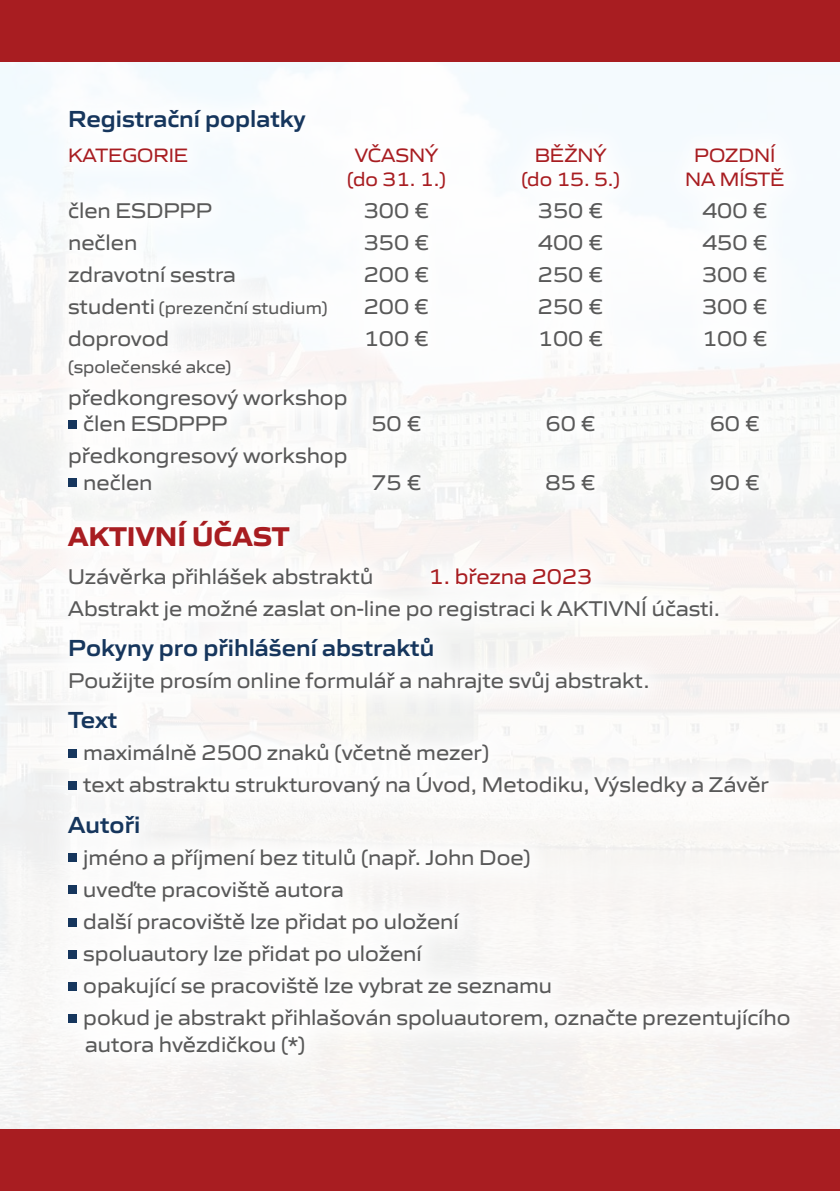
<style>
.page{position:relative;width:840px;height:1191px;background:#fff}
.page>*{position:absolute;margin:0;border:0;box-sizing:border-box;transform-origin:0 0}
.t1{font:700 28px "Gomme Sans";color:#a81d21}
.t2{font:600 24px "Gomme Sans";color:#16365d}
.t3{font:22px/32px "Gomme Sans";color:#595959}
.t4{font:22px "Gomme Sans";color:#a81d21}
.t5{font:20px "Gomme Sans";color:#a81d21}
.t6{font:18px "Gomme Sans";color:#595959}
.s1{font-size:22px}
</style>
<div class="page">
<img style="left:0;top:61px;width:839px;height:1068px">
<div style="left:0;top:1129px;width:839px;height:62px;background:#a81d21"></div>
<div style="left:0;top:0;width:839px;height:61px;background:#a81d21"></div>
<div style="left:42px;top:84px;width:772px;height:996px;background:#fff"></div>
<div style="left:68px;top:420px;width:8px;height:8px;background:#16365d"></div>
<div style="left:68px;top:479px;width:8px;height:8px;background:#16365d"></div>
<div style="left:68px;top:749px;width:8px;height:8px;background:#16365d"></div>
<div style="left:68px;top:781px;width:8px;height:8px;background:#16365d"></div>
<div style="left:68px;top:853px;width:8px;height:9px;background:#16365d"></div>
<div style="left:68px;top:886px;width:8px;height:8px;background:#16365d"></div>
<div style="left:68px;top:918px;width:8px;height:8px;background:#16365d"></div>
<div style="left:68px;top:950px;width:8px;height:8px;background:#16365d"></div>
<div style="left:68px;top:982px;width:8px;height:8px;background:#16365d"></div>
<div style="left:68px;top:1014px;width:8px;height:8px;background:#16365d"></div>
<p class="t2" style="left:68px;top:100px;width:239px">Registrační poplatky</p>
<p class="t5" style="left:68px;top:140px;width:122px">KATEGORIE</p>
<p class="t5" style="left:354px;top:140px;width:85px">VČASNÝ</p>
<p class="t5" style="left:534px;top:140px;width:73px">BĚŽNÝ</p>
<p class="t5" style="left:693px;top:140px;width:83px">POZDNÍ</p>
<p class="t5" style="left:347px;top:164px;width:100px">(do 31. 1.)</p>
<p class="t5" style="left:521px;top:164px;width:100px">(do 15. 5.)</p>
<p class="t5" style="left:684px;top:164px;width:101px">NA MÍSTĚ</p>
<p class="t3" style="left:68px;top:192px;width:145px">člen ESDPPP</p>
<p class="t3" style="left:363px;top:192px;width:67px">300 €</p>
<p class="t3" style="left:537px;top:192px;width:67px">350 €</p>
<p class="t3" style="left:701px;top:192px;width:67px">400 €</p>
<p class="t3" style="left:68px;top:225px;width:71px">nečlen</p>
<p class="t3" style="left:363px;top:225px;width:67px">350 €</p>
<p class="t3" style="left:537px;top:225px;width:67px">400 €</p>
<p class="t3" style="left:701px;top:225px;width:67px">450 €</p>
<p class="t3" style="left:68px;top:257px;width:169px">zdravotní sestra</p>
<p class="t3" style="left:363px;top:257px;width:67px">200 €</p>
<p class="t3" style="left:537px;top:257px;width:67px">250 €</p>
<p class="t3" style="left:701px;top:257px;width:67px">300 €</p>
<p class="t6" style="left:68px;top:294px;width:261px"><span class="s1">studenti</span> (prezenční studium)</p>
<p class="t3" style="left:363px;top:289px;width:67px">200 €</p>
<p class="t3" style="left:537px;top:289px;width:67px">250 €</p>
<p class="t3" style="left:701px;top:289px;width:67px">300 €</p>
<p class="t3" style="left:68px;top:321px;width:103px">doprovod</p>
<p class="t3" style="left:363px;top:321px;width:67px">100 €</p>
<p class="t3" style="left:537px;top:321px;width:67px">100 €</p>
<p class="t3" style="left:701px;top:321px;width:67px">100 €</p>
<p class="t6" style="left:68px;top:353px;width:165px">(společenské akce)</p>
<p class="t3" style="left:83px;top:382px;width:265px;line-height:26.4px;text-indent:-15px">předkongresový workshop člen ESDPPP</p>
<p class="t3" style="left:371px;top:406px;width:52px">50 €</p>
<p class="t3" style="left:545px;top:406px;width:52px">60 €</p>
<p class="t3" style="left:709px;top:406px;width:52px">60 €</p>
<p class="t3" style="left:83px;top:440px;width:265px;line-height:26.4px;text-indent:-15px">předkongresový workshop nečlen</p>
<p class="t3" style="left:371px;top:464px;width:52px">75 €</p>
<p class="t3" style="left:545px;top:464px;width:52px">85 €</p>
<p class="t3" style="left:709px;top:464px;width:52px">90 €</p>
<p class="t1" style="left:68px;top:514px;width:223px">AKTIVNÍ ÚČAST</p>
<p class="t3" style="left:68px;top:558px;width:306px">Uzávěrka přihlášek abstraktů</p>
<p class="t4" style="left:428px;top:559px;width:165px">1. března 2023</p>
<p class="t3" style="left:68px;top:590px;width:653px">Abstrakt je možné zaslat on-line po registraci k AKTIVNÍ účasti.</p>
<p class="t2" style="left:68px;top:629px;width:367px">Pokyny pro přihlášení abstraktů</p>
<p class="t3" style="left:68px;top:662px;width:582px">Použijte prosím online formulář a nahrajte svůj abstrakt.</p>
<p class="t2" style="left:68px;top:701px;width:51px">Text</p>
<p class="t3" style="left:83px;top:735px;width:686px">maximálně 2500 znaků (včetně mezer)<br>text abstraktu strukturovaný na Úvod, Metodiku, Výsledky a Závěr</p>
<p class="t2" style="left:68px;top:805px;width:74px">Autoři</p>
<p class="t3" style="left:83px;top:839px;width:708px">jméno a příjmení bez titulů (např. John Doe)<br>uveďte pracoviště autora<br>další pracoviště lze přidat po uložení<br>spoluautory lze přidat po uložení<br>opakující se pracoviště lze vybrat ze seznamu<br>pokud je abstrakt přihlašován spoluautorem, označte prezentujícího</p>
<p class="t3" style="left:85px;top:1026px;width:221px">autora hvězdičkou (*)</p>
</div>
